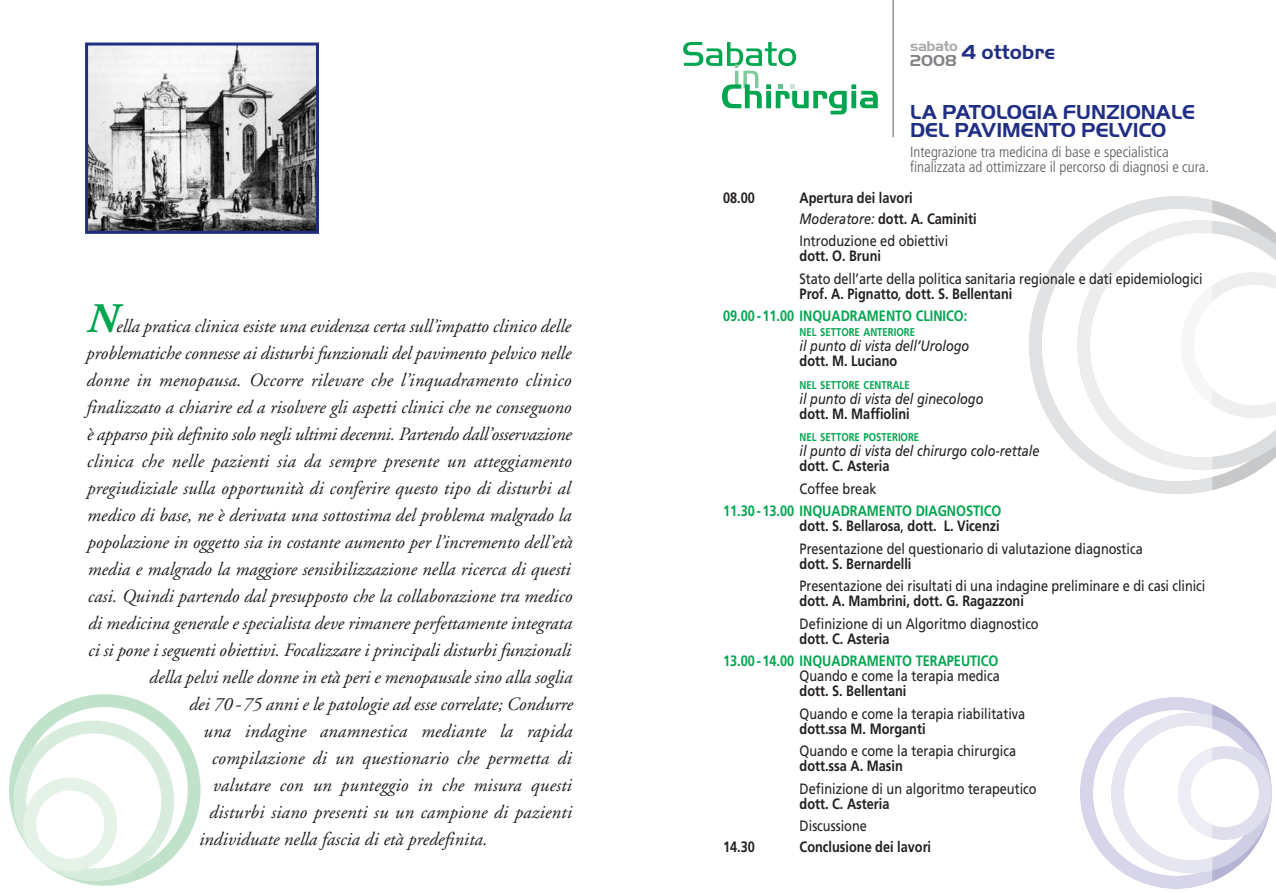
<style>
.page{position:relative;width:1276px;height:893px;background:#fff}
.page>*{position:absolute;margin:0;border:0;box-sizing:border-box;transform-origin:0 0}
.t1{font:italic 700 42px "Adobe Garamond";color:#00a54f}
.t2{font:700 21px/18px "Handel Got D";color:#202e84}
.t3{font:italic 18.75px "Adobe Garamond";color:#231f20}
.t4{font:700 16.5px "Handel Got D";color:#808285}
.t5{font:15px/15px "Frutiger";color:#231f20;scale:.85 1}
.t6{font:700 15px/21px "Frutiger";color:#231f20;scale:.85 1}
.t7{font:700 15px/15px "Frutiger";color:#00a54f;text-align:right;scale:.85 1}
.t8{font:300 condensed 15px/15px "Frutiger";color:#57585a}
.t9{font:italic 15px "Frutiger";color:#231f20;scale:.85 1}
.t10{font:700 11.25px "Frutiger";color:#00a54f;scale:.85 1}
.s1{font-weight:400;font-style:italic}
.s2{font-weight:700}
.s3{font-style:italic}
.s4{color:#231f20}
.s5{font-weight:400;color:#231f20}
</style>
<div class="page">
<svg style="left:683px;top:42px;width:194px;height:72px"></svg>
<hr style="left:892px;top:0;width:2px;height:137px;background:#939598">
<svg style="left:9px;top:694px;width:192px;height:192px"></svg>
<svg style="left:1212px;top:200px;width:47px;height:290px"></svg>
<svg style="left:1080px;top:697px;width:191px;height:192px"></svg>
<svg style="left:1029px;top:196px;width:183px;height:298px"></svg>
<svg style="left:1077px;top:220px;width:199px;height:250px"></svg>
<img style="left:89px;top:47px;width:226px;height:183px">
<div style="left:85px;top:43px;width:234px;height:191px;border:3px solid #202e84"></div>
<h1 class="t1" style="left:85px;top:302px;width:32px">N</h1>
<p class="t3" style="left:115px;top:319px;width:456px">ella pratica clinica esiste una evidenza certa sull’impatto clinico delle</p>
<p class="t3" style="left:85px;top:346px;width:486px">problematiche connesse ai disturbi funzionali del pavimento pelvico nelle</p>
<p class="t3" style="left:86px;top:373px;width:486px">donne in menopausa. Occorre rilevare che l’inquadramento clinico</p>
<p class="t3" style="left:86px;top:400px;width:486px">finalizzato a chiarire ed a risolvere gli aspetti clinici che ne conseguono</p>
<p class="t3" style="left:86px;top:427px;width:486px">è apparso più definito solo negli ultimi decenni. Partendo dall’osservazione</p>
<p class="t3" style="left:86px;top:454px;width:486px">clinica che nelle pazienti sia da sempre presente un atteggiamento</p>
<p class="t3" style="left:86px;top:481px;width:485px">pregiudiziale sulla opportunità di conferire questo tipo di disturbi al</p>
<p class="t3" style="left:87px;top:508px;width:486px">medico di base, ne è derivata una sottostima del problema malgrado la</p>
<p class="t3" style="left:87px;top:535px;width:487px">popolazione in oggetto sia in costante aumento per l’incremento dell’età</p>
<p class="t3" style="left:87px;top:562px;width:484px">media e malgrado la maggiore sensibilizzazione nella ricerca di questi</p>
<p class="t3" style="left:87px;top:589px;width:486px">casi. Quindi partendo dal presupposto che la collaborazione tra medico</p>
<p class="t3" style="left:87px;top:616px;width:485px">di medicina generale e specialista deve rimanere perfettamente integrata</p>
<p class="t3" style="left:88px;top:643px;width:484px">ci si pone i seguenti obiettivi. Focalizzare i principali disturbi funzionali</p>
<p class="t3" style="left:149px;top:670px;width:424px">della pelvi nelle donne in età peri e menopausale sino alla soglia</p>
<p class="t3" style="left:188px;top:697px;width:385px">dei 70-75 anni e le patologie ad esse correlate; Condurre</p>
<p class="t3" style="left:203px;top:724px;width:370px">una indagine anamnestica mediante la rapida</p>
<p class="t3" style="left:211px;top:751px;width:361px">compilazione di un questionario che permetta di</p>
<p class="t3" style="left:212px;top:778px;width:360px">valutare con un punteggio in che misura questi</p>
<p class="t3" style="left:208px;top:805px;width:364px">disturbi siano presenti su un campione di pazienti</p>
<p class="t3" style="left:198px;top:832px;width:290px">individuate nella fascia di età predefinita.</p>
<p class="t2" style="left:910px;top:42px;width:146px"><sup>sabato</sup> 4 ottobre</p>
<p class="t4" style="left:910px;top:51px;width:48px">2008</p>
<p class="t2" style="left:910px;top:103px;width:286px">LA PATOLOGIA FUNZIONALE<br>DEL PAVIMENTO PELVICO</p>
<p class="t8" style="left:910px;top:145px;width:300px">Integrazione tra medicina di base e specialistica finalizzata ad ottimizzare il percorso di diagnosi e cura.</p>
<p class="t6" style="left:723px;top:188px;width:39px">08.00</p>
<p class="t6" style="left:799px;top:188px;width:210px">Apertura dei lavori<br><span class="s1">Moderatore:</span> dott. A. Caminiti</p>
<p class="t5" style="left:799px;top:235px;width:176px">Introduzione ed obiettivi</p>
<p class="t6" style="left:799px;top:247px;width:97px">dott. O. Bruni</p>
<p class="t5" style="left:799px;top:272px;width:476px">Stato dell’arte della politica sanitaria regionale e dati epidemiologici<br><span class="s2">Prof. A. Pignatto</span><span class="s3">,</span> <span class="s2">dott. S. Bellentani</span></p>
<p class="t7" style="left:723px;top:310px;width:289px">09.00-11.00 INQUADRAMENTO CLINICO:</p>
<p class="t10" style="left:799px;top:328px;width:137px">NEL SETTORE ANTERIORE</p>
<p class="t9" style="left:799px;top:340px;width:201px">il punto di vista dell’Urologo</p>
<p class="t6" style="left:799px;top:352px;width:116px">dott. M. Luciano</p>
<p class="t10" style="left:799px;top:380px;width:131px">NEL SETTORE CENTRALE</p>
<p class="t9" style="left:799px;top:392px;width:218px">il punto di vista del ginecologo</p>
<p class="t6" style="left:799px;top:404px;width:131px">dott. M. Maffiolini</p>
<p class="t10" style="left:799px;top:433px;width:142px">NEL SETTORE POSTERIORE</p>
<p class="t9" style="left:799px;top:445px;width:284px">il punto di vista del chirurgo colo-rettale</p>
<p class="t6" style="left:799px;top:457px;width:107px">dott. C. Asteria</p>
<p class="t5" style="left:799px;top:482px;width:92px">Coffee break</p>
<p class="t7" style="left:723px;top:505px;width:329px">11.30-13.00 INQUADRAMENTO DIAGNOSTICO <span class="s4">dott. S. Bellarosa</span><span class="s5">,</span> <span class="s4">dott. L. Vicenzi</span></p>
<p class="t5" style="left:799px;top:542px;width:405px">Presentazione del questionario di valutazione diagnostica</p>
<p class="t6" style="left:799px;top:554px;width:133px">dott. S. Bernardelli</p>
<p class="t5" style="left:799px;top:580px;width:479px">Presentazione dei risultati di una indagine preliminare e di casi clinici</p>
<p class="t6" style="left:799px;top:592px;width:265px">dott. A. Mambrini, dott. G. Ragazzoni</p>
<p class="t5" style="left:799px;top:617px;width:283px">Definizione di un Algoritmo diagnostico</p>
<p class="t6" style="left:799px;top:629px;width:107px">dott. C. Asteria</p>
<p class="t7" style="left:723px;top:655px;width:326px">13.00-14.00 INQUADRAMENTO TERAPEUTICO</p>
<p class="t5" style="left:799px;top:670px;width:237px">Quando e come la terapia medica</p>
<p class="t6" style="left:799px;top:682px;width:127px">dott. S. Bellentani</p>
<p class="t5" style="left:799px;top:707px;width:267px">Quando e come la terapia riabilitativa</p>
<p class="t6" style="left:799px;top:719px;width:150px">dott.ssa M. Morganti</p>
<p class="t5" style="left:799px;top:745px;width:256px">Quando e come la terapia chirurgica</p>
<p class="t6" style="left:799px;top:757px;width:123px">dott.ssa A. Masin</p>
<p class="t5" style="left:799px;top:782px;width:280px">Definizione di un algoritmo terapeutico</p>
<p class="t6" style="left:799px;top:794px;width:107px">dott. C. Asteria</p>
<p class="t5" style="left:799px;top:820px;width:81px">Discussione</p>
<p class="t6" style="left:723px;top:838px;width:39px">14.30</p>
<p class="t6" style="left:799px;top:838px;width:156px">Conclusione dei lavori</p>
</div>
